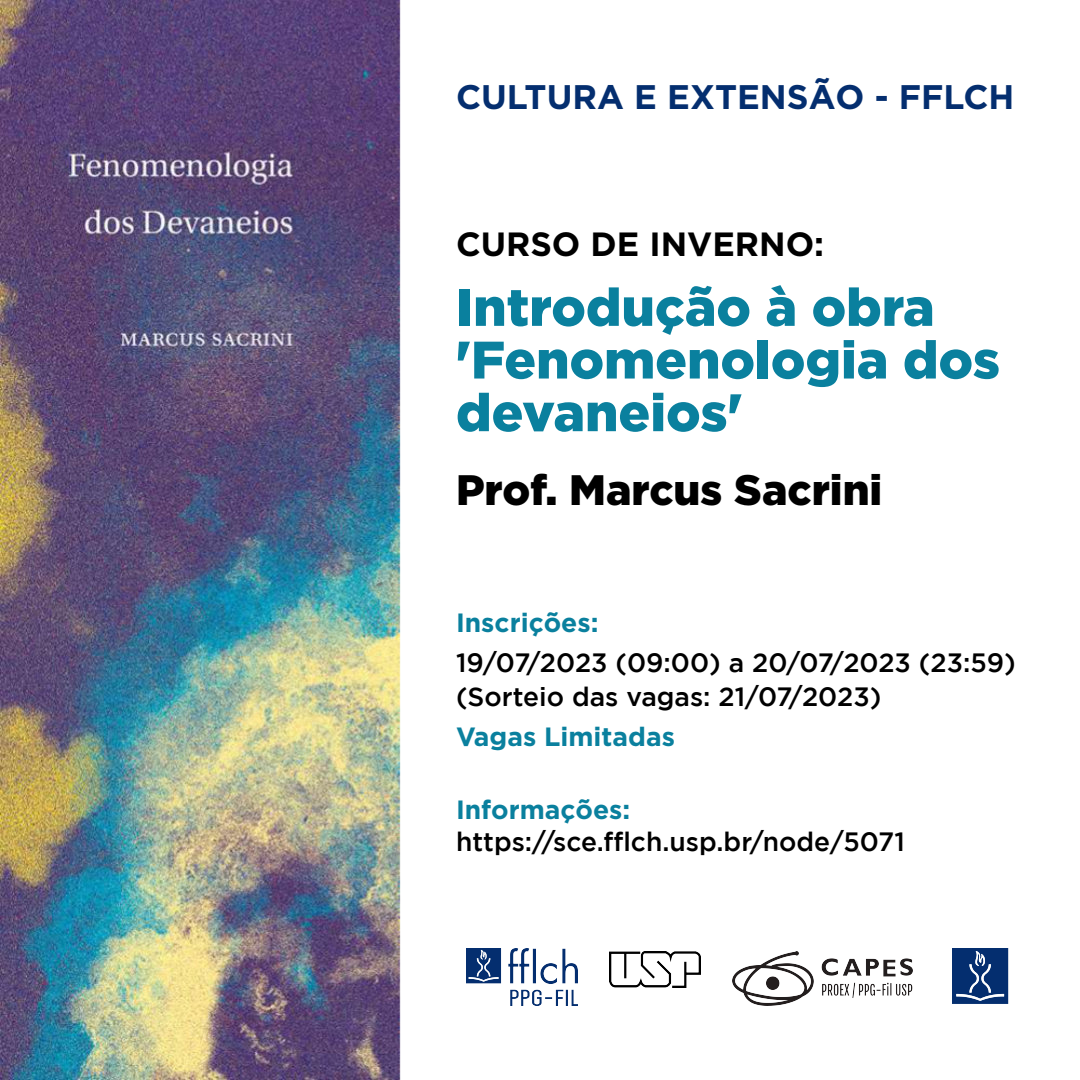
<style>
.page{position:relative;width:1080px;height:1080px;background:#fff}
.page>*{position:absolute;margin:0;border:0;box-sizing:border-box;transform-origin:0 0}
.t1{font:900 52.6px/52.6px "Gotham";color:#0a809e}
.t2{font:900 42.6px "Gotham";color:#000}
.t3{font:700 34px "Gotham";color:#042e6f}
.t4{font:700 33.6px "Gotham";color:#000}
.t5{font:500 26.4px/33.6px "Gotham";color:#000}
.t6{font:700 26.4px "Gotham";color:#0a809e}
</style>
<div class="page">
<img style="left:733px;top:951px;width:180px;height:55px">
<img style="left:466px;top:948px;width:111px;height:58px">
<img style="left:609px;top:951px;width:92px;height:36px">
<img style="left:0;top:0;width:401px;height:1080px">
<img style="left:952px;top:948px;width:57px;height:56px">
<p class="t3" style="left:456px;top:84px;width:560px">CULTURA E EXTENSÃO - FFLCH</p>
<p class="t4" style="left:456px;top:231px;width:370px">CURSO DE INVERNO:</p>
<h1 class="t1" style="left:456px;top:285px;width:546px">Introdução à obra 'Fenomenologia dos devaneios'</h1>
<h2 class="t2" style="left:456px;top:474px;width:428px">Prof. Marcus Sacrini</h2>
<p class="t6" style="left:456px;top:613px;width:144px">Inscrições:</p>
<p class="t5" style="left:456px;top:648px;width:561px">19/07/2023 (09:00) a 20/07/2023 (23:59) (Sorteio das vagas: 21/07/2023)</p>
<p class="t6" style="left:456px;top:727px;width:220px">Vagas Limitadas</p>
<p class="t6" style="left:456px;top:799px;width:176px">Informações:</p>
<p class="t5" style="left:456px;top:827px;width:450px">https://sce.fflch.usp.br/node/5071</p>
</div>
